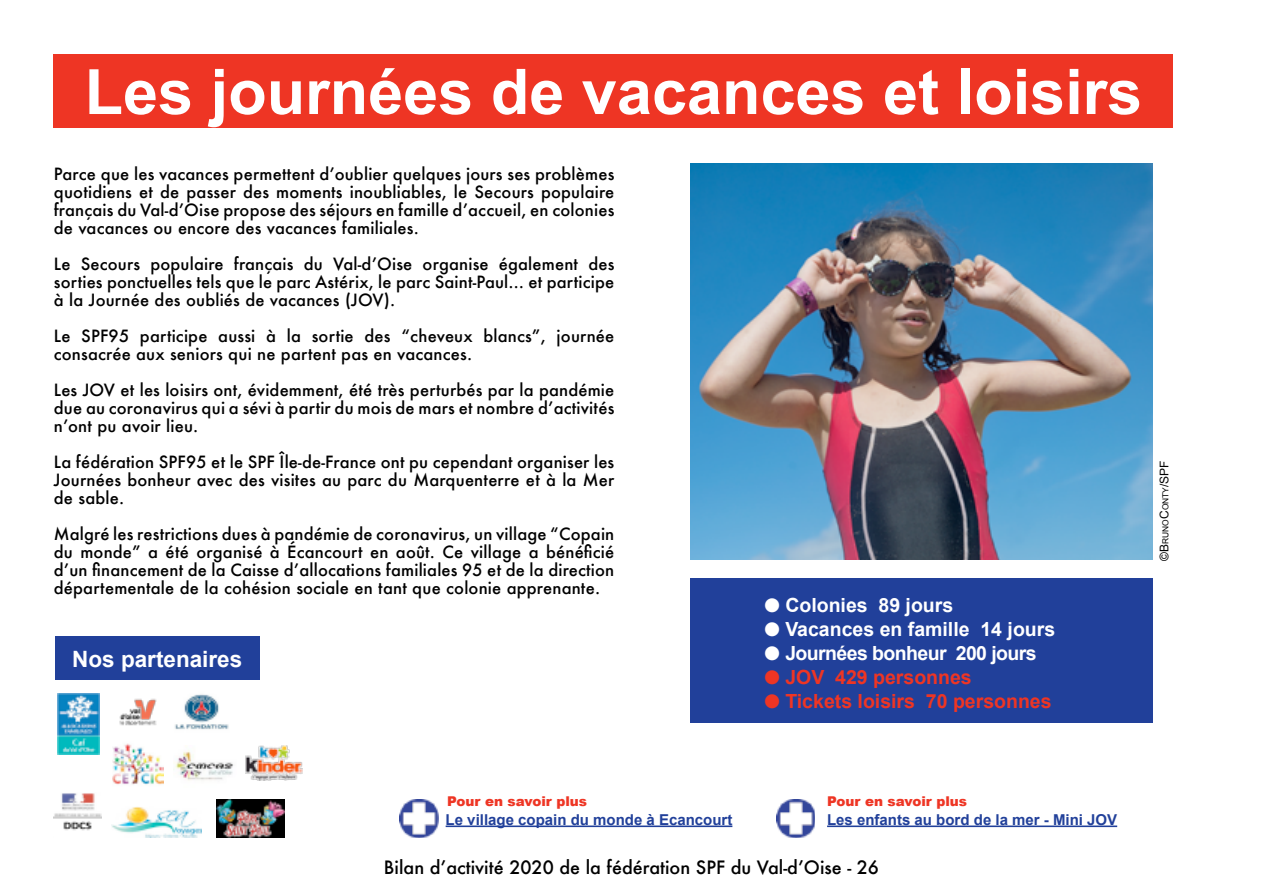
<style>
.page{position:relative;width:1263px;height:893px;background:#fff}
.page>*{position:absolute;margin:0;border:0;box-sizing:border-box;transform-origin:0 0}
.t1{font:700 63px "Arial";color:#fff}
.t2{font:700 22.5px "Arial";color:#fff}
.t3{font:700 19.5px "Arial";color:#ee3524}
.t4{font:700 19.5px "Arial";color:#fff}
.t5{font:700 19.5px "Arial";letter-spacing:-.03em;color:#fff}
.t6{font:500 18px "Futura";color:#000}
.t7{font:500 16.5px/18px "Futura";letter-spacing:.01em;color:#000;text-align:justify}
.t8{font:700 15px "Arial";color:#21409a}
.t9{font:900 13.5px "Arial";color:#ee3524}
.t10{font:8.4px "Arial";color:#000}
.s1{font-size:12px}
</style>
<div class="page">
<div style="left:54px;top:54px;width:1119px;height:74px;background:#ee3524"></div>
<img style="left:691px;top:163px;width:462px;height:397px">
<div style="left:691px;top:579px;width:462px;height:144px;background:#21409a"></div>
<img style="left:54px;top:793px;width:48px;height:38px">
<img style="left:217px;top:800px;width:68px;height:37px">
<img style="left:173px;top:750px;width:61px;height:31px">
<img style="left:246px;top:746px;width:57px;height:34px">
<img style="left:111px;top:807px;width:90px;height:30px">
<img style="left:174px;top:694px;width:55px;height:36px">
<img style="left:112px;top:743px;width:52px;height:42px">
<img style="left:119px;top:698px;width:38px;height:28px">
<hr style="left:446px;top:825px;width:286px;height:2px;background:#21409a">
<hr style="left:827px;top:825px;width:290px;height:2px;background:#21409a">
<div style="left:55px;top:636px;width:205px;height:43px;background:#21409a"></div>
<img style="left:400px;top:799px;width:38px;height:38px">
<img style="left:777px;top:799px;width:38px;height:38px">
<img style="left:58px;top:693px;width:41px;height:61px">
<h1 class="t1" style="left:85px;top:50px;width:1059px">Les journées de vacances et loisirs</h1>
<p class="t7" style="left:54px;top:165px;width:562px">Parce que les vacances permettent d’oublier quelques jours ses problèmes quotidiens et de passer des moments inoubliables, le Secours populaire français du Val-d’Oise propose des séjours en famille d’accueil, en colonies de vacances ou encore des vacances familiales.</p>
<p class="t7" style="left:54px;top:255px;width:562px">Le Secours populaire français du Val-d’Oise organise également des sorties ponctuelles tels que le parc Astérix, le parc Saint-Paul… et participe à la Journée des oubliés de vacances (JOV).</p>
<p class="t7" style="left:54px;top:327px;width:562px">Le SPF95 participe aussi à la sortie des “cheveux blancs”, journée consacrée aux seniors qui ne partent pas en vacances.</p>
<p class="t7" style="left:54px;top:381px;width:562px">Les JOV et les loisirs ont, évidemment, été très perturbés par la pandémie due au coronavirus qui a sévi à partir du mois de mars et nombre d’activités n’ont pu avoir lieu.</p>
<p class="t7" style="left:54px;top:453px;width:562px">La fédération SPF95 et le SPF île-de-France ont pu cependant organiser les Journées bonheur avec des visites au parc du Marquenterre et à la Mer de sable.</p>
<p class="t7" style="left:54px;top:525px;width:562px">Malgré les restrictions dues à pandémie de coronavirus, un village “Copain du monde” a été organisé à écancourt en août. Ce village a bénéficié d’un financement de la Caisse d’allocations familiales 95 et de la direction départementale de la cohésion sociale en tant que colonie apprenante.</p>
<p class="t4" style="left:764px;top:592px;width:190px">● Colonies 89 jours</p>
<p class="t4" style="left:764px;top:616px;width:292px">● Vacances en famille 14 jours</p>
<p class="t5" style="left:764px;top:640px;width:274px">● Journées bonheur 200 jours</p>
<p class="t3" style="left:764px;top:664px;width:209px">● JOV 429 personnes</p>
<p class="t3" style="left:764px;top:688px;width:289px">● Tickets loisirs 70 personnes</p>
<h2 class="t2" style="left:72px;top:644px;width:172px">Nos partenaires</h2>
<p class="t10" style="left:1160px;top:561px;width:102px;rotate:-90deg"><span class="s1">©B</span>runo<span class="s1">C</span>onty<span class="s1">/SPF</span></p>
<p class="t9" style="left:447px;top:792px;width:142px">Pour en savoir plus</p>
<p class="t9" style="left:827px;top:792px;width:142px">Pour en savoir plus</p>
<p class="t8" style="left:446px;top:809px;width:288px">Le village copain du monde à Ecancourt</p>
<p class="t8" style="left:827px;top:809px;width:292px">Les enfants au bord de la mer - Mini JOV</p>
<p class="t6" style="left:384px;top:855px;width:497px">Bilan d’activité 2020 de la fédération SPF du Val-d’Oise - 26</p>
</div>
